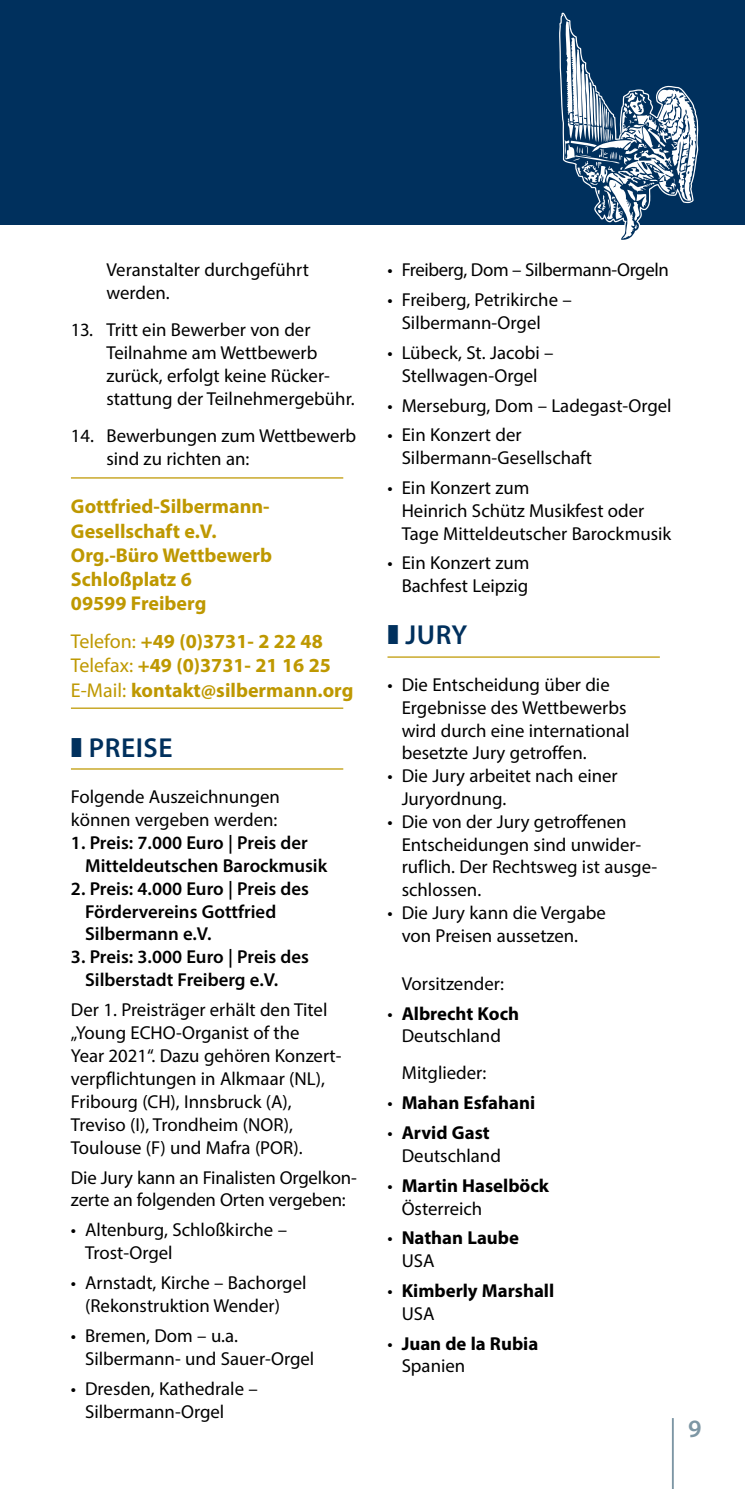
<style>
.page{position:relative;width:745px;height:1489px;background:#fff}
.page>*{position:absolute;margin:0;border:0;box-sizing:border-box;transform-origin:0 0}
.t1{font:600 27.5px "Myriad Pro";letter-spacing:.02em;color:#00305d}
.t2{font:600 25px "Myriad Pro";color:#7d96a4}
.t3{font:700 20px/24.2px "Myriad Pro";color:#be9800}
.t4{font:18.75px/22.8px "Myriad Pro";color:#000}
.t5{font:600 18.75px/23px "Myriad Pro";color:#000}
.t6{font:700 18.75px/22.8px "Myriad Pro";color:#000}
.t7{font:18.75px "Myriad Pro";letter-spacing:-.02em;color:#000}
.s1{font-weight:400}
.s2{font-weight:700}
</style>
<div class="page">
<hr style="left:671px;top:1417px;width:2px;height:71px;background:#7d96a4">
<hr style="left:71px;top:477px;width:272px;height:1px;background:#be9800">
<hr style="left:71px;top:707px;width:272px;height:1px;background:#be9800">
<hr style="left:71px;top:768px;width:272px;height:1px;background:#be9800">
<hr style="left:387px;top:656px;width:272px;height:1px;background:#be9800">
<div style="left:0;top:0;width:744px;height:225px;background:#00305d"></div>
<svg style="left:559px;top:13px;width:139px;height:227px"></svg>
<p class="t4" style="left:106px;top:258px;width:204px">Veranstalter durchgeführt werden.</p>
<p class="t4" style="left:106px;top:318px;width:250px;text-indent:-35px">13. Tritt ein Bewerber von der<br>Teilnahme am Wettbewerb zurück, erfolgt keine Rücker&shy;stattung der Teilnehmergebühr.</p>
<p class="t4" style="left:106px;top:424px;width:251px;text-indent:-35px">14. Bewerbungen zum Wettbewerb sind zu richten an:</p>
<p class="t3" style="left:71px;top:494px;width:202px">Gottfried-Silbermann-<br>Gesellschaft e.V.<br>Org.-Büro Wettbewerb<br>Schloßplatz 6<br>09599 Freiberg</p>
<p class="t3" style="left:71px;top:628px;width:284px"><span class="s1">Telefon:</span> +49 (0)3731- 2 22 48<br><span class="s1">Telefax:</span> +49 (0)3731- 21 16 25<br><span class="s1">E-Mail:</span> kontakt@silbermann.org</p>
<h1 class="t1" style="left:71px;top:730px;width:103px">❚ PREISE</h1>
<p class="t4" style="left:71px;top:785px;width:210px">Folgende Auszeichnungen können vergeben werden:</p>
<p class="t5" style="left:85px;top:830px;width:243px;text-indent:-14px">1. Preis: 7.000 Euro | Preis der<br>Mitteldeutschen Barockmusik</p>
<p class="t5" style="left:85px;top:876px;width:225px;text-indent:-14px">2. Preis: 4.000 Euro | Preis des<br>Fördervereins Gottfried<br>Silbermann e.V.</p>
<p class="t5" style="left:85px;top:945px;width:225px;text-indent:-14px">3. Preis: 3.000 Euro | Preis des<br>Silberstadt Freiberg e.V.</p>
<p class="t4" style="left:71px;top:998px;width:272px">Der 1. Preisträger erhält den Titel „Young ECHO-Organist of the<br>Year 2021“. Dazu gehören Konzert&shy;verpflichtungen in Alkmaar (NL),<br>Fribourg (CH), Innsbruck (A),<br>Treviso (I), Trondheim (NOR),<br>Toulouse (F) und Mafra (POR).</p>
<p class="t4" style="left:71px;top:1165px;width:287px">Die Jury kann an Finalisten Orgelkon&shy;zerte an folgenden Orten vergeben:</p>
<p class="t4" style="left:85px;top:1218px;width:203px;text-indent:-14px">• Altenburg, Schloßkirche –<br>Trost-Orgel</p>
<p class="t4" style="left:85px;top:1271px;width:223px;text-indent:-14px">• Arnstadt, Kirche – Bachorgel (Rekonstruktion Wender)</p>
<p class="t4" style="left:85px;top:1323px;width:230px;text-indent:-14px">• Bremen, Dom – u.a.<br>Silbermann- und Sauer-Orgel</p>
<p class="t4" style="left:85px;top:1376px;width:174px;text-indent:-14px">• Dresden, Kathedrale –<br>Silbermann-Orgel</p>
<p class="t7" style="left:387px;top:258px;width:283px">• Freiberg, Dom – Silbermann-Orgeln</p>
<p class="t4" style="left:401px;top:288px;width:171px;text-indent:-14px">• Freiberg, Petrikirche –<br>Silbermann-Orgel</p>
<p class="t4" style="left:387px;top:341px;width:167px;text-align:center">• Lübeck, St. Jacobi –<br>Stellwagen-Orgel</p>
<p class="t4" style="left:387px;top:393px;width:285px">• Merseburg, Dom – Ladegast-Orgel</p>
<p class="t4" style="left:401px;top:423px;width:192px;text-indent:-14px">• Ein Konzert der<br>Silbermann-Gesellschaft</p>
<p class="t4" style="left:401px;top:476px;width:271px;text-indent:-14px">• Ein Konzert zum<br>Heinrich Schütz Musikfest oder<br>Tage Mitteldeutscher Barockmusik</p>
<p class="t4" style="left:387px;top:551px;width:143px;text-align:right">• Ein Konzert zum<br>Bachfest Leipzig</p>
<h1 class="t1" style="left:387px;top:617px;width:81px">❚ JURY</h1>
<p class="t4" style="left:401px;top:673px;width:229px;text-indent:-14px">• Die Entscheidung über die<br>Ergebnisse des Wettbewerbs wird durch eine international besetzte Jury getroffen.</p>
<p class="t4" style="left:401px;top:764px;width:217px;text-indent:-14px">• Die Jury arbeitet nach einer<br>Juryordnung.</p>
<p class="t4" style="left:401px;top:809px;width:257px;text-indent:-14px">• Die von der Jury getroffenen<br>Entscheidungen sind unwider&shy;ruflich. Der Rechtsweg ist ausge&shy;schlossen.</p>
<p class="t4" style="left:401px;top:900px;width:205px;text-indent:-14px">• Die Jury kann die Vergabe von Preisen aussetzen.</p>
<p class="t4" style="left:401px;top:971px;width:104px">Vorsitzender:</p>
<p class="t4" style="left:387px;top:1001px;width:133px;text-align:center">• <span class="s2">Albrecht Koch<br></span>Deutschland</p>
<p class="t4" style="left:401px;top:1061px;width:86px">Mitglieder:</p>
<p class="t6" style="left:387px;top:1090px;width:149px"><span class="s1">•</span> Mahan Esfahani</p>
<p class="t4" style="left:401px;top:1121px;width:101px;text-indent:-14px">• <span class="s2">Arvid Gast<br></span>Deutschland</p>
<p class="t6" style="left:401px;top:1173px;width:149px;text-indent:-14px"><span class="s1">•</span> Martin Haselböck<br><span class="s1">Österreich</span></p>
<p class="t6" style="left:401px;top:1225px;width:119px;text-indent:-14px"><span class="s1">•</span> Nathan Laube<br><span class="s1">USA</span></p>
<p class="t6" style="left:401px;top:1278px;width:154px;text-indent:-14px"><span class="s1">•</span> Kimberly Marshall<br><span class="s1">USA</span></p>
<p class="t6" style="left:401px;top:1331px;width:138px;text-indent:-14px"><span class="s1">•</span> Juan de la Rubia<br><span class="s1">Spanien</span></p>
<h2 class="t2" style="left:687px;top:1412px;width:15px">9</h2>
</div>
